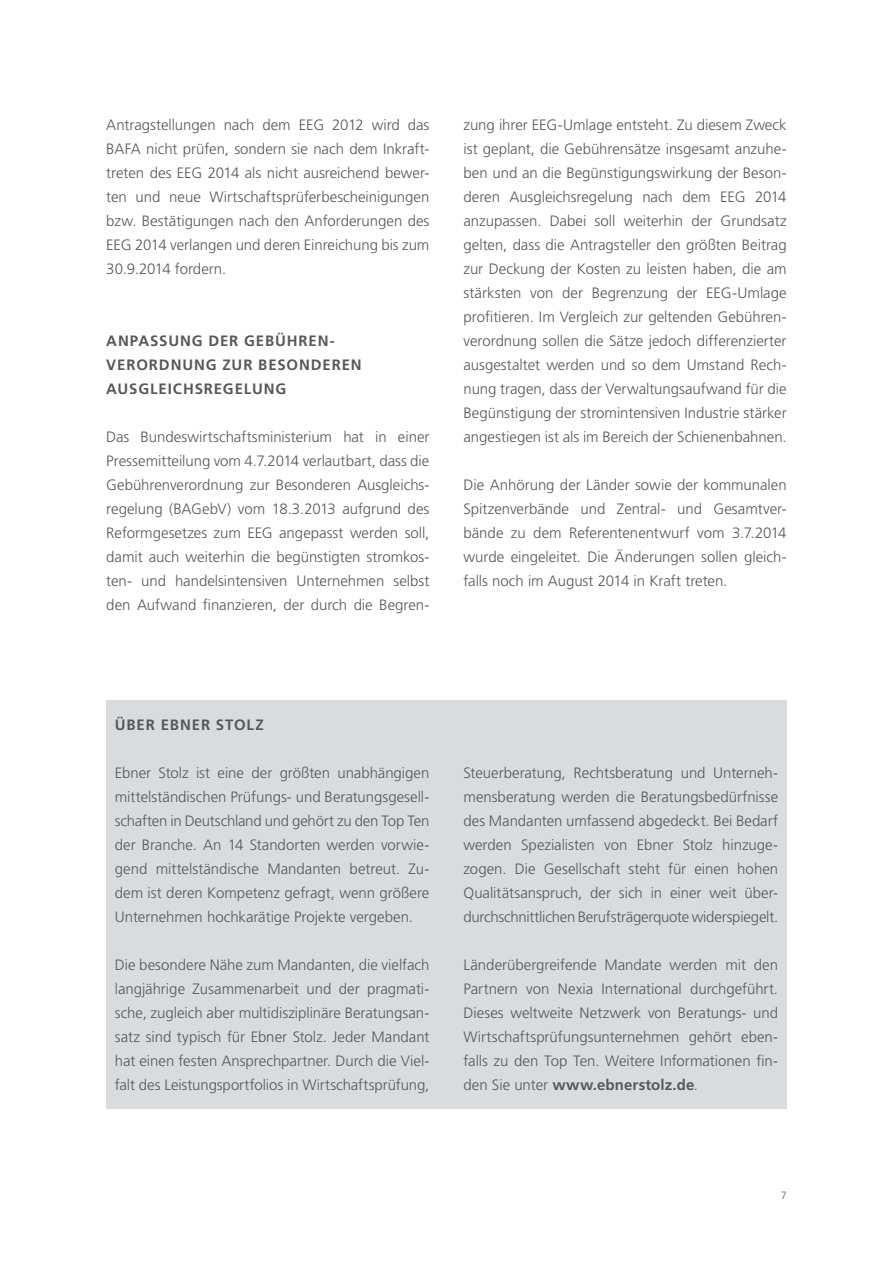
<style>
.page{position:relative;width:893px;height:1263px;background:#fff}
.page>*{position:absolute;margin:0;border:0;box-sizing:border-box;transform-origin:0 0}
.t1{font:300 15px/24px "Frutiger LT Std";letter-spacing:-.005em;color:#57585a;text-align:justify}
.t2{font:700 15px/24px "Frutiger LT Std";letter-spacing:.06em;color:#57585a}
.t3{font:300 10.5px "Frutiger LT Std";color:#57585a}
.s1{font-weight:700}
</style>
<div class="page">
<div style="left:106px;top:700px;width:681px;height:409px;background:#dadbdd"></div>
<p class="t1" style="left:106px;top:113px;width:325px">Antragstellungen nach dem EEG 2012 wird das BAFA nicht prüfen, sondern sie nach dem Inkraft&shy;treten des EEG 2014 als nicht ausreichend bewer&shy;ten und neue Wirtschaftsprüferbescheinigungen bzw. Bestätigungen nach den Anforderungen des EEG 2014 verlangen und deren Einreichung bis zum 30.9.2014 fordern.</p>
<p class="t2" style="left:106px;top:329px;width:257px">ANPASSUNG DER GEBÜHREN-<br>VERORDNUNG ZUR BESONDEREN<br>AUSGLEICHSREGELUNG</p>
<p class="t1" style="left:106px;top:425px;width:325px">Das Bundeswirtschaftsministerium hat in einer Pressemitteilung vom 4.7.2014 verlautbart, dass die Gebührenverordnung zur Besonderen Ausgleichs&shy;regelung (BAGebV) vom 18.3.2013 aufgrund des Reformgesetzes zum EEG angepasst werden soll, damit auch weiterhin die begünstigten stromkos&shy;ten- und handelsintensiven Unternehmen selbst den Aufwand finanzieren, der durch die Begren-</p>
<p class="t1" style="left:463px;top:113px;width:325px">zung ihrer EEG-Umlage entsteht. Zu diesem Zweck ist geplant, die Gebührensätze insgesamt anzuhe&shy;ben und an die Begünstigungswirkung der Beson&shy;deren Ausgleichsregelung nach dem EEG 2014 anzupassen. Dabei soll weiterhin der Grundsatz gelten, dass die Antragsteller den größten Beitrag zur Deckung der Kosten zu leisten haben, die am stärksten von der Begrenzung der EEG-Umlage profitieren. Im Vergleich zur geltenden Gebühren&shy;verordnung sollen die Sätze jedoch differenzierter ausgestaltet werden und so dem Umstand Rech&shy;nung tragen, dass der Verwaltungsaufwand für die Begünstigung der stromintensiven Industrie stärker angestiegen ist als im Bereich der Schienenbahnen.</p>
<p class="t1" style="left:463px;top:473px;width:325px">Die Anhörung der Länder sowie der kommunalen Spitzenverbände und Zentral- und Gesamtver&shy;bände zu dem Referentenentwurf vom 3.7.2014 wurde eingeleitet. Die Änderungen sollen gleich&shy;falls noch im August 2014 in Kraft treten.</p>
<p class="t2" style="left:115px;top:713px;width:150px">ÜBER EBNER STOLZ</p>
<p class="t1" style="left:115px;top:761px;width:316px">Ebner Stolz ist eine der größten unabhängigen mittelständischen Prüfungs- und Beratungsgesell&shy;schaften in Deutschland und gehört zu den Top Ten der Branche. An 14 Standorten werden vorwie&shy;gend mittelständische Mandanten betreut. Zu&shy;dem ist deren Kompetenz gefragt, wenn größere Unternehmen hochkarätige Projekte vergeben.</p>
<p class="t1" style="left:115px;top:953px;width:316px">Die besondere Nähe zum Mandanten, die vielfach langjährige Zusammenarbeit und der pragmati&shy;sche, zugleich aber multidisziplinäre Beratungsan&shy;satz sind typisch für Ebner Stolz. Jeder Mandant hat einen festen Ansprechpartner. Durch die Viel&shy;falt des Leistungsportfolios in Wirtschaftsprüfung,</p>
<p class="t1" style="left:463px;top:761px;width:316px">Steuerberatung, Rechtsberatung und Unterneh&shy;mensberatung werden die Beratungsbedürfnisse des Mandanten umfassend abgedeckt. Bei Bedarf werden Spezialisten von Ebner Stolz hinzuge&shy;zogen. Die Gesellschaft steht für einen hohen Qualitätsanspruch, der sich in einer weit über&shy;durchschnittlichen Berufsträgerquote widerspiegelt.</p>
<p class="t1" style="left:463px;top:953px;width:316px">Länderübergreifende Mandate werden mit den Partnern von Nexia International durchgeführt.<br>Dieses weltweite Netzwerk von Beratungs- und Wirtschaftsprüfungsunternehmen gehört eben&shy;falls zu den Top Ten. Weitere Informationen fin&shy;den Sie unter <span class="s1">WWW.EBNERSTOLZ.DE</span>.</p>
<p class="t3" style="left:781px;top:1189px;width:7px">7</p>
</div>
